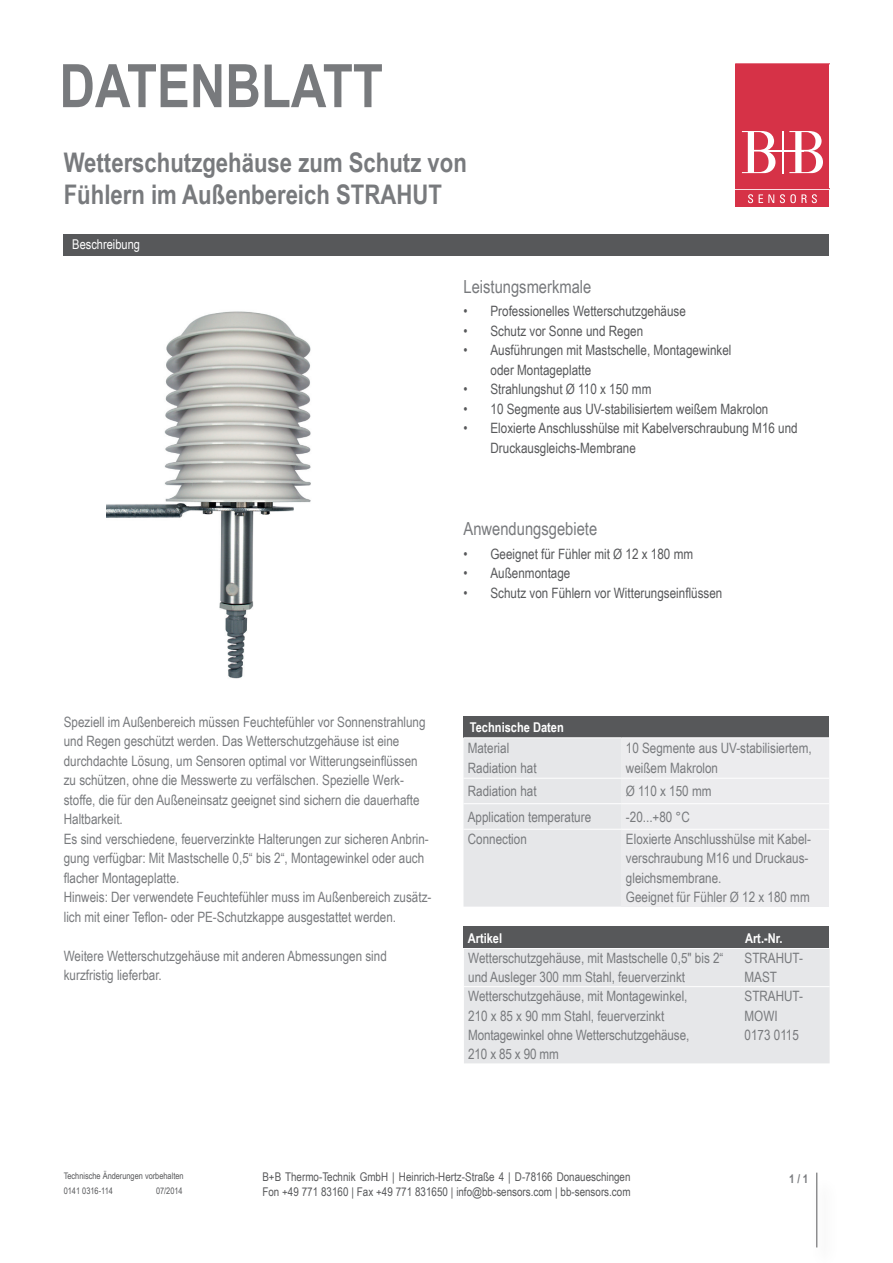
<style>
.page{position:relative;width:893px;height:1263px;background:#fff}
.page>*{position:absolute;margin:0;border:0;box-sizing:border-box;transform-origin:0 0}
.t1{font:700 60px "Arial Narrow";color:#787a7d}
.t2{font:700 27px/32.4px "Arial Narrow";color:#787a7d}
.t3{font:18px "Arial Narrow";color:#787a7d}
.t4{font:14.25px/19.5px "Arial Narrow";color:#787a7d}
.t5{font:14.25px/19.5px "Arial Narrow";color:#57585a}
.t6{font:700 13.5px "Arial Narrow";color:#fff}
.t7{font:13.5px "Arial Narrow";color:#fff}
.t8{font:12px/14.4px "Arial Narrow";color:#57585a}
.t9{font:700 12px "Arial Narrow";color:#787a7d}
.t10{font:9px/15px "Arial Narrow";color:#57585a}
</style>
<div class="page">
<img style="left:107px;top:311px;width:204px;height:368px">
<div style="left:463px;top:716px;width:366px;height:22px;background:#57585a"></div>
<div style="left:463px;top:738px;width:366px;height:169px;background:#e6e7e9"></div>
<div style="left:622px;top:829px;width:207px;height:78px;background:#ececee"></div>
<hr style="left:463px;top:737px;width:159px;height:1px;background:#fff">
<hr style="left:622px;top:737px;width:207px;height:1px;background:#fff">
<hr style="left:463px;top:778px;width:159px;height:1px;background:#fff">
<hr style="left:622px;top:778px;width:207px;height:1px;background:#fff">
<hr style="left:463px;top:803px;width:159px;height:1px;background:#fff">
<hr style="left:622px;top:803px;width:207px;height:1px;background:#fff">
<hr style="left:463px;top:829px;width:159px;height:1px;background:#fff">
<hr style="left:622px;top:829px;width:207px;height:1px;background:#fff">
<div style="left:464px;top:949px;width:366px;height:114px;background:#e6e7e9"></div>
<hr style="left:464px;top:986px;width:276px;height:1px;background:#fff">
<hr style="left:740px;top:986px;width:90px;height:1px;background:#fff">
<div style="left:463px;top:927px;width:366px;height:21px;background:#57585a"></div>
<div style="left:64px;top:234px;width:765px;height:21px;background:#57585a"></div>
<div style="left:736px;top:190px;width:93px;height:17px;background:#d63247"></div>
<svg style="left:736px;top:64px;width:93px;height:139px"></svg>
<hr style="left:816px;top:1172px;width:1px;height:75px;background:#57585a">
<h1 class="t1" style="left:60px;top:41px;width:325px">DATENBLATT</h1>
<h2 class="t2" style="left:64px;top:145px;width:405px">Wetterschutzgehäuse zum Schutz von<br>Fühlern im Außenbereich STRAHUT</h2>
<p class="t7" style="left:72px;top:235px;width:69px">Beschreibung</p>
<p class="t3" style="left:463px;top:273px;width:129px">Leistungsmerkmale</p>
<p class="t5" style="left:463px;top:301px;width:224px">• Professionelles Wetterschutzgehäuse</p>
<p class="t5" style="left:463px;top:321px;width:181px">• Schutz vor Sonne und Regen</p>
<p class="t5" style="left:490px;top:340px;width:242px;text-indent:-27px">• Ausführungen mit Mastschelle, Montagewinkel oder Montageplatte</p>
<p class="t5" style="left:463px;top:379px;width:189px">• Strahlungshut Ø 110 x 150 mm</p>
<p class="t5" style="left:463px;top:399px;width:306px">• 10 Segmente aus UV-stabilisiertem weißem Makrolon</p>
<p class="t5" style="left:490px;top:418px;width:309px;text-indent:-27px">• Eloxierte Anschlusshülse mit Kabelverschraubung M16 und<br>Druckausgleichs-Membrane</p>
<p class="t3" style="left:463px;top:515px;width:135px">Anwendungsgebiete</p>
<p class="t5" style="left:463px;top:543px;width:231px">• Geeignet für Fühler mit Ø 12 x 180 mm</p>
<p class="t5" style="left:463px;top:563px;width:108px">• Außenmontage</p>
<p class="t5" style="left:463px;top:582px;width:260px">• Schutz von Fühlern vor Witterungseinflüssen</p>
<p class="t4" style="left:64px;top:712px;width:369px">Speziell im Außenbereich müssen Feuchtefühler vor Sonnenstrahlung und Regen geschützt werden. Das Wetterschutzgehäuse ist eine durchdachte Lösung, um Sensoren optimal vor Witterungseinflüssen zu schützen, ohne die Messwerte zu verfälschen. Spezielle Werk&shy;stoffe, die für den Außeneinsatz geeignet sind sichern die dauerhafte Haltbarkeit.<br>Es sind verschiedene, feuerverzinkte Halterungen zur sicheren Anbrin&shy;gung verfügbar: Mit Mastschelle 0,5“ bis 2“, Montagewinkel oder auch flacher Montageplatte.<br>Hinweis: Der verwendete Feuchtefühler muss im Außenbereich zusätz&shy;lich mit einer Teflon- oder PE-Schutzkappe ausgestattet werden.</p>
<p class="t4" style="left:64px;top:945px;width:325px">Weitere Wetterschutzgehäuse mit anderen Abmessungen sind kurzfristig lieferbar.</p>
<p class="t6" style="left:470px;top:717px;width:95px">Technische Daten</p>
<p class="t4" style="left:468px;top:738px;width:70px">Material<br>Radiation hat</p>
<p class="t4" style="left:626px;top:738px;width:187px">10 Segmente aus UV-stabilisiertem, weißem Makrolon</p>
<p class="t4" style="left:468px;top:781px;width:70px">Radiation hat</p>
<p class="t4" style="left:626px;top:781px;width:87px">Ø 110 x 150 mm</p>
<p class="t4" style="left:468px;top:806px;width:125px">Application temperature</p>
<p class="t4" style="left:626px;top:806px;width:65px">-20...+80 °C</p>
<p class="t4" style="left:468px;top:828px;width:61px">Connection</p>
<p class="t4" style="left:626px;top:828px;width:187px">Eloxierte Anschlusshülse mit Kabel&shy;verschraubung M16 und Druckaus&shy;gleichsmembrane.<br>Geeignet für Fühler Ø 12 x 180 mm</p>
<p class="t6" style="left:468px;top:928px;width:36px">Artikel</p>
<p class="t6" style="left:745px;top:928px;width:39px">Art.-Nr.</p>
<p class="t4" style="left:468px;top:947px;width:257px">Wetterschutzgehäuse, mit Mastschelle 0,5" bis 2“ und Ausleger 300 mm Stahl, feuerverzinkt</p>
<p class="t4" style="left:745px;top:947px;width:60px">STRAHUT-<br>MAST</p>
<p class="t4" style="left:468px;top:986px;width:221px">Wetterschutzgehäuse, mit Montagewinkel,<br>210 x 85 x 90 mm Stahl, feuerverzinkt</p>
<p class="t4" style="left:745px;top:986px;width:60px">STRAHUT-<br>MOWI</p>
<p class="t4" style="left:468px;top:1024px;width:223px">Montagewinkel ohne Wetterschutzgehäuse,<br>210 x 85 x 90 mm</p>
<p class="t4" style="left:745px;top:1024px;width:56px">0173 0115</p>
<p class="t10" style="left:64px;top:1168px;width:121px">Technische Änderungen vorbehalten<br>0141 0316-114</p>
<p class="t10" style="left:156px;top:1183px;width:28px">07/2014</p>
<p class="t8" style="left:262px;top:1169px;width:370px">B+B Thermo-Technik GmbH | Heinrich-Hertz-Straße 4 | D-78166 Donaueschingen<br>Fon +49 771 83160 | Fax +49 771 831650 | info@bb-sensors.com | bb-sensors.com</p>
<p class="t9" style="left:789px;top:1170px;width:21px">1 / 1</p>
</div>
